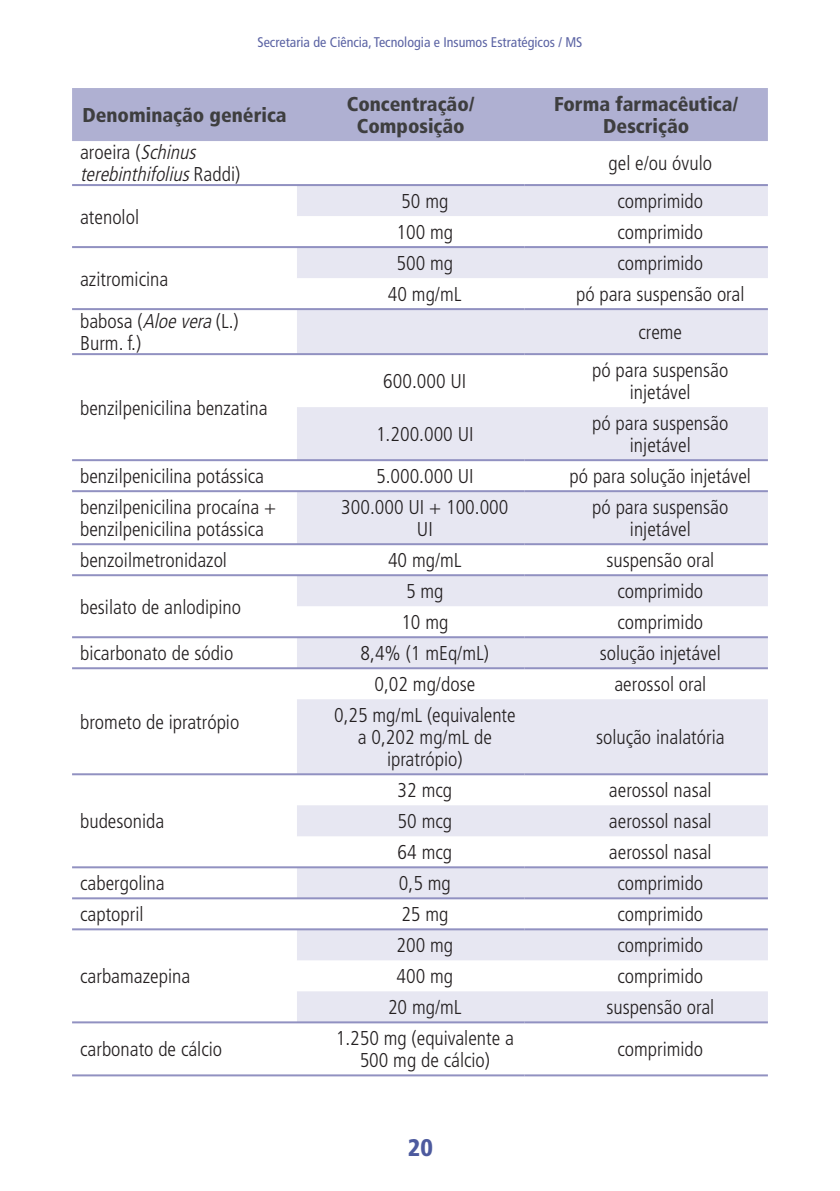
<style>
.page{position:relative;width:840px;height:1191px;background:#fff}
.page>*{position:absolute;margin:0;border:0;box-sizing:border-box;transform-origin:0 0}
.t1{font:900 condensed 24px "Frutiger LT Std";color:#4d5a9e}
.t2{font:300 condensed 20px/22px "Frutiger";color:#231f20;text-align:center}
.t3{font:900 condensed 20px/22px "Frutiger LT Std";color:#3e3e3f;text-align:center}
.t4{font:italic 300 condensed 20px/22px "Frutiger";color:#231f20}
.t5{font:condensed 14px "Frutiger LT Std";color:#5c64a4}
.s1{font-style:normal}
.s2{font-style:italic}
</style>
<div class="page">
<div style="left:72px;top:88px;width:695px;height:53px;background:#afb0d2"></div>
<svg style="left:297px;top:186px;width:470px;height:835px;fill:#e7e7f2"></svg>
<hr style="left:72px;top:490px;width:225px;height:2px;background:#9191c1">
<hr style="left:72px;top:897px;width:225px;height:2px;background:#9191c1">
<hr style="left:72px;top:543px;width:225px;height:2px;background:#9191c1">
<hr style="left:72px;top:1074px;width:225px;height:2px;background:#9191c1">
<hr style="left:72px;top:928px;width:225px;height:2px;background:#9191c1">
<hr style="left:72px;top:1021px;width:225px;height:2px;background:#9191c1">
<hr style="left:72px;top:866px;width:225px;height:2px;background:#9191c1">
<hr style="left:72px;top:667px;width:225px;height:2px;background:#9191c1">
<hr style="left:72px;top:773px;width:225px;height:2px;background:#9191c1">
<hr style="left:72px;top:574px;width:225px;height:2px;background:#9191c1">
<hr style="left:72px;top:636px;width:225px;height:2px;background:#9191c1">
<hr style="left:72px;top:353px;width:225px;height:2px;background:#9191c1">
<hr style="left:72px;top:459px;width:225px;height:2px;background:#9191c1">
<hr style="left:72px;top:308px;width:225px;height:2px;background:#9191c1">
<hr style="left:72px;top:184px;width:225px;height:2px;background:#9191c1">
<hr style="left:72px;top:246px;width:225px;height:2px;background:#9191c1">
<hr style="left:297px;top:184px;width:227px;height:2px;background:#9191c1">
<hr style="left:524px;top:184px;width:243px;height:2px;background:#9191c1">
<hr style="left:297px;top:246px;width:227px;height:2px;background:#9191c1">
<hr style="left:524px;top:246px;width:243px;height:2px;background:#9191c1">
<hr style="left:297px;top:353px;width:227px;height:2px;background:#9191c1">
<hr style="left:524px;top:353px;width:243px;height:2px;background:#9191c1">
<hr style="left:297px;top:1074px;width:227px;height:2px;background:#9191c1">
<hr style="left:524px;top:1074px;width:243px;height:2px;background:#9191c1">
<hr style="left:297px;top:1021px;width:227px;height:2px;background:#9191c1">
<hr style="left:524px;top:1021px;width:243px;height:2px;background:#9191c1">
<hr style="left:297px;top:928px;width:227px;height:2px;background:#9191c1">
<hr style="left:524px;top:928px;width:243px;height:2px;background:#9191c1">
<hr style="left:297px;top:897px;width:227px;height:2px;background:#9191c1">
<hr style="left:524px;top:897px;width:243px;height:2px;background:#9191c1">
<hr style="left:297px;top:866px;width:227px;height:2px;background:#9191c1">
<hr style="left:524px;top:866px;width:243px;height:2px;background:#9191c1">
<hr style="left:297px;top:773px;width:227px;height:2px;background:#9191c1">
<hr style="left:524px;top:773px;width:243px;height:2px;background:#9191c1">
<hr style="left:297px;top:667px;width:227px;height:2px;background:#9191c1">
<hr style="left:524px;top:667px;width:243px;height:2px;background:#9191c1">
<hr style="left:297px;top:636px;width:227px;height:2px;background:#9191c1">
<hr style="left:524px;top:636px;width:243px;height:2px;background:#9191c1">
<hr style="left:297px;top:574px;width:227px;height:2px;background:#9191c1">
<hr style="left:524px;top:574px;width:243px;height:2px;background:#9191c1">
<hr style="left:297px;top:543px;width:227px;height:2px;background:#9191c1">
<hr style="left:524px;top:543px;width:243px;height:2px;background:#9191c1">
<hr style="left:297px;top:490px;width:227px;height:2px;background:#9191c1">
<hr style="left:524px;top:490px;width:243px;height:2px;background:#9191c1">
<hr style="left:297px;top:459px;width:227px;height:2px;background:#9191c1">
<hr style="left:524px;top:459px;width:243px;height:2px;background:#9191c1">
<hr style="left:297px;top:308px;width:227px;height:2px;background:#9191c1">
<hr style="left:524px;top:308px;width:243px;height:2px;background:#9191c1">
<p class="t5" style="left:257px;top:33px;width:326px">Secretaria de Ciência, Tecnologia e Insumos Estratégicos / MS</p>
<p class="t3" style="left:82px;top:104px;width:206px">Denominação genérica</p>
<p class="t3" style="left:346px;top:93px;width:129px">Concentração/<br>Composição</p>
<p class="t3" style="left:553px;top:93px;width:186px">Forma farmacêutica/<br>Descrição</p>
<p class="t4" style="left:80px;top:141px;width:162px"><span class="s1">aroeira (</span>Schinus terebinthifolius<span class="s1">R a d d i )</span></p>
<p class="t2" style="left:608px;top:152px;width:105px">gel e/ou óvulo</p>
<p class="t2" style="left:80px;top:206px;width:60px">atenolol</p>
<p class="t2" style="left:401px;top:190px;width:48px">50 mg</p>
<p class="t2" style="left:617px;top:190px;width:87px">comprimido</p>
<p class="t2" style="left:396px;top:221px;width:58px">100 mg</p>
<p class="t2" style="left:617px;top:221px;width:87px">comprimido</p>
<p class="t2" style="left:80px;top:268px;width:90px">azitromicina</p>
<p class="t2" style="left:80px;top:310px;width:160px;text-align:left">babosa (<span class="s2">Aloevera</span>(L.)<br>Burm. f.)</p>
<p class="t2" style="left:80px;top:397px;width:189px">benzilpenicilina benzatina</p>
<p class="t2" style="left:396px;top:252px;width:58px">500 mg</p>
<p class="t2" style="left:617px;top:252px;width:87px">comprimido</p>
<p class="t2" style="left:388px;top:283px;width:75px">40 mg/mL</p>
<p class="t2" style="left:575px;top:283px;width:170px">pó para suspensão oral</p>
<p class="t2" style="left:638px;top:321px;width:45px">creme</p>
<p class="t2" style="left:383px;top:370px;width:85px">600.000 UI</p>
<p class="t2" style="left:592px;top:359px;width:137px">pó para suspensão injetável</p>
<p class="t2" style="left:376px;top:423px;width:99px">1.200.000 UI</p>
<p class="t2" style="left:592px;top:412px;width:137px">pó para suspensão injetável</p>
<p class="t2" style="left:80px;top:465px;width:185px">benzilpenicilina potássica</p>
<p class="t2" style="left:376px;top:465px;width:99px">5.000.000 UI</p>
<p class="t2" style="left:569px;top:465px;width:183px">pó para solução injetável</p>
<p class="t2" style="left:80px;top:496px;width:197px;text-align:left">benzilpenicilina procaína + benzilpenicilina potássica</p>
<p class="t2" style="left:341px;top:496px;width:169px">300.000 UI + 100.000<br>UI</p>
<p class="t2" style="left:592px;top:496px;width:137px">pó para suspensão injetável</p>
<p class="t2" style="left:80px;top:549px;width:148px">benzoilmetronidazol</p>
<p class="t2" style="left:388px;top:549px;width:75px">40 mg/mL</p>
<p class="t2" style="left:606px;top:549px;width:109px">suspensão oral</p>
<p class="t2" style="left:80px;top:596px;width:162px">besilato de anlodipino</p>
<p class="t2" style="left:406px;top:580px;width:39px">5 mg</p>
<p class="t2" style="left:617px;top:580px;width:87px">comprimido</p>
<p class="t2" style="left:401px;top:611px;width:48px">10 mg</p>
<p class="t2" style="left:617px;top:611px;width:87px">comprimido</p>
<p class="t2" style="left:80px;top:642px;width:155px">bicarbonato de sódio</p>
<p class="t2" style="left:360px;top:642px;width:130px">8,4% (1 mEq/mL)</p>
<p class="t2" style="left:599px;top:642px;width:122px">solução injetável</p>
<p class="t2" style="left:80px;top:711px;width:160px">brometo de ipratrópio</p>
<p class="t2" style="left:80px;top:810px;width:86px">budesonida</p>
<p class="t2" style="left:374px;top:673px;width:102px">0,02 mg/dose</p>
<p class="t2" style="left:614px;top:673px;width:93px">aerossol oral</p>
<p class="t2" style="left:334px;top:704px;width:183px">0,25 mg/mL (equivalente a 0,202 mg/mL de ipratrópio)</p>
<p class="t2" style="left:595px;top:726px;width:130px">solução inalatória</p>
<p class="t2" style="left:397px;top:779px;width:56px">32 mcg</p>
<p class="t2" style="left:608px;top:779px;width:104px">aerossol nasal</p>
<p class="t2" style="left:397px;top:810px;width:56px">50 mcg</p>
<p class="t2" style="left:608px;top:810px;width:104px">aerossol nasal</p>
<p class="t2" style="left:397px;top:841px;width:56px">64 mcg</p>
<p class="t2" style="left:608px;top:841px;width:104px">aerossol nasal</p>
<p class="t2" style="left:80px;top:872px;width:86px">cabergolina</p>
<p class="t2" style="left:399px;top:872px;width:53px">0,5 mg</p>
<p class="t2" style="left:617px;top:872px;width:87px">comprimido</p>
<p class="t2" style="left:80px;top:903px;width:65px">captopril</p>
<p class="t2" style="left:401px;top:903px;width:48px">25 mg</p>
<p class="t2" style="left:617px;top:903px;width:87px">comprimido</p>
<p class="t2" style="left:80px;top:965px;width:111px">carbamazepina</p>
<p class="t2" style="left:396px;top:934px;width:58px">200 mg</p>
<p class="t2" style="left:617px;top:934px;width:87px">comprimido</p>
<p class="t2" style="left:396px;top:965px;width:58px">400 mg</p>
<p class="t2" style="left:617px;top:965px;width:87px">comprimido</p>
<p class="t2" style="left:388px;top:996px;width:75px">20 mg/mL</p>
<p class="t2" style="left:606px;top:996px;width:109px">suspensão oral</p>
<p class="t2" style="left:80px;top:1038px;width:143px">carbonato de cálcio</p>
<p class="t2" style="left:335px;top:1027px;width:180px">1.250 mg (equivalente a<br>500 mg de cálcio)</p>
<p class="t2" style="left:617px;top:1038px;width:87px">comprimido</p>
<p class="t1" style="left:408px;top:1133px;width:26px">20</p>
</div>
